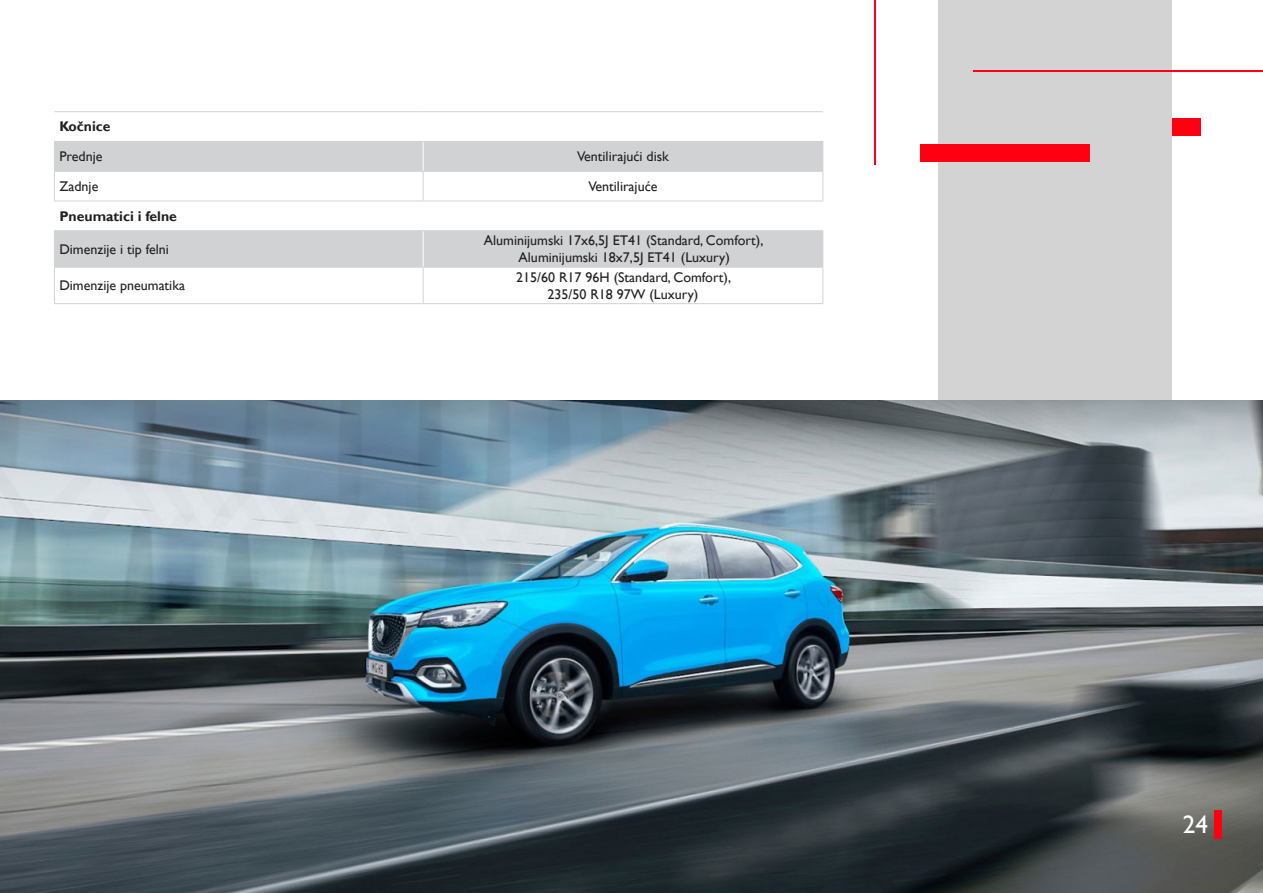
<style>
.page{position:relative;width:1263px;height:893px;background:#fff}
.page>*{position:absolute;margin:0;border:0;box-sizing:border-box;transform-origin:0 0}
.t1{font:25.2px "Gill Sans";color:#fff}
.t2{font:13.95px "Gill Sans";color:#231f20}
.t3{font:700 13.95px "Gill Sans";color:#231f20}
</style>
<div class="page">
<div style="left:1031px;top:118px;width:170px;height:18px;background:#ff0012"></div>
<div style="left:938px;top:0;width:233px;height:456px;background:#d3d3d3"></div>
<img style="left:0;top:401px;width:1263px;height:492px">
<svg style="left:55px;top:142px;width:767px;height:125px;fill:#d1d2d4"></svg>
<hr style="left:54px;top:201px;width:369px;height:1px;background:#d1d2d4">
<hr style="left:423px;top:201px;width:400px;height:1px;background:#d1d2d4">
<hr style="left:54px;top:268px;width:1px;height:35px;background:#d1d2d4">
<hr style="left:423px;top:268px;width:1px;height:35px;background:#d1d2d4">
<hr style="left:822px;top:268px;width:1px;height:35px;background:#d1d2d4">
<hr style="left:54px;top:303px;width:369px;height:1px;background:#d1d2d4">
<hr style="left:423px;top:303px;width:400px;height:1px;background:#d1d2d4">
<hr style="left:54px;top:111px;width:369px;height:1px;background:#d1d2d4">
<hr style="left:423px;top:111px;width:400px;height:1px;background:#d1d2d4">
<hr style="left:54px;top:141px;width:369px;height:1px;background:#d1d2d4">
<hr style="left:423px;top:141px;width:400px;height:1px;background:#d1d2d4">
<hr style="left:54px;top:171px;width:369px;height:1px;background:#d1d2d4">
<hr style="left:423px;top:171px;width:400px;height:1px;background:#d1d2d4">
<hr style="left:54px;top:231px;width:1px;height:36px;background:#d1d2d4">
<hr style="left:54px;top:230px;width:369px;height:1px;background:#d1d2d4">
<hr style="left:423px;top:230px;width:400px;height:1px;background:#d1d2d4">
<hr style="left:423px;top:231px;width:1px;height:36px;background:#fff">
<hr style="left:54px;top:267px;width:369px;height:1px;background:#d1d2d4">
<hr style="left:423px;top:267px;width:400px;height:1px;background:#d1d2d4">
<hr style="left:822px;top:231px;width:1px;height:36px;background:#d1d2d4">
<svg style="left:54px;top:142px;width:1px;height:59px"></svg>
<svg style="left:822px;top:142px;width:1px;height:59px"></svg>
<svg style="left:423px;top:142px;width:1px;height:59px"></svg>
<div style="left:1214px;top:810px;width:8px;height:28px;background:#ff0012"></div>
<hr style="left:874px;top:0;width:1px;height:165px;background:#ff0012">
<hr style="left:974px;top:71px;width:289px;height:1px;background:#ff0012">
<div style="left:921px;top:145px;width:169px;height:17px;background:#ff0012"></div>
<p class="t3" style="left:59px;top:118px;width:53px">Kočnice</p>
<p class="t2" style="left:59px;top:148px;width:45px">Prednje</p>
<p class="t2" style="left:577px;top:148px;width:93px">Ventilirajući disk</p>
<p class="t2" style="left:59px;top:178px;width:40px">Zadnje</p>
<p class="t2" style="left:588px;top:178px;width:71px">Ventilirajuće</p>
<p class="t3" style="left:59px;top:208px;width:119px">Pneumatici i felne</p>
<p class="t2" style="left:59px;top:241px;width:111px">Dimenzije i tip felni</p>
<p class="t2" style="left:484px;top:233px;width:281px">Aluminijumski 17x6,5J ET41 (Standard, Comfort),</p>
<p class="t2" style="left:519px;top:249px;width:213px">Aluminijumski 18x7,5J ET41 (Luxury)</p>
<p class="t2" style="left:59px;top:277px;width:127px">Dimenzije pneumatika</p>
<p class="t2" style="left:516px;top:269px;width:216px">215/60 R17 96H (Standard, Comfort),</p>
<p class="t2" style="left:548px;top:286px;width:152px">235/50 R18 97W (Luxury)</p>
<p class="t1" style="left:1183px;top:810px;width:27px">24</p>
</div>
